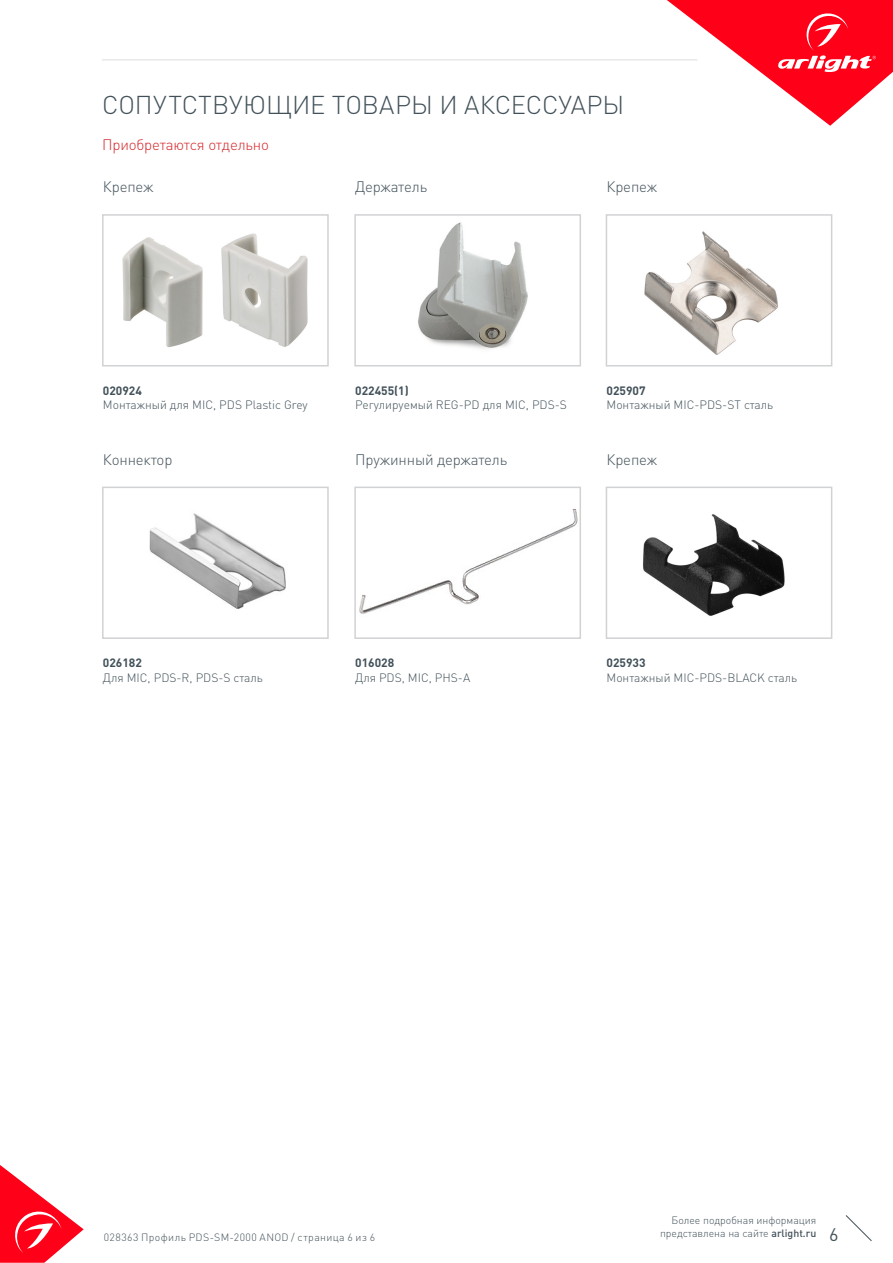
<style>
.page{position:relative;width:893px;height:1263px;background:#fff}
.page>*{position:absolute;margin:0;border:0;box-sizing:border-box;transform-origin:0 0}
.t1{font:300 25.5px "DIN Pro";color:#425159}
.t2{font:18px "DIN Pro";color:#425159}
.t3{font:300 15px "DIN Pro";letter-spacing:-.01em;color:#425159}
.t4{font:300 15px "DIN Pro";letter-spacing:-.01em;color:#d5262a}
.t5{font:300 12px "DIN Pro";color:#425159}
.t6{font:700 12px "DIN Pro";color:#425159}
.t7{font:300 10.5px "DIN Pro";color:#425159}
.t8{font:300 10.5px "DIN Pro";letter-spacing:.04em;color:#425159}
.s1{font-weight:500}
</style>
<div class="page">
<svg style="left:0;top:1165px;width:84px;height:98px"></svg>
<svg style="left:845px;top:1215px;width:27px;height:26px"></svg>
<svg style="left:667px;top:0;width:226px;height:126px"></svg>
<hr style="left:102px;top:60px;width:595px;height:1px;background:#dcdddf">
<img style="left:359px;top:509px;width:219px;height:105px">
<div style="left:354px;top:487px;width:227px;height:152px;border:2px solid #d1d2d4"></div>
<img style="left:122px;top:233px;width:186px;height:114px">
<div style="left:102px;top:214px;width:227px;height:152px;border:2px solid #d1d2d4"></div>
<img style="left:644px;top:231px;width:134px;height:124px">
<div style="left:606px;top:214px;width:226px;height:152px;border:2px solid #d1d2d4"></div>
<img style="left:643px;top:514px;width:142px;height:102px">
<div style="left:606px;top:487px;width:226px;height:152px;border:2px solid #d1d2d4"></div>
<img style="left:418px;top:222px;width:110px;height:128px">
<div style="left:354px;top:214px;width:227px;height:152px;border:2px solid #d1d2d4"></div>
<img style="left:149px;top:513px;width:137px;height:96px">
<div style="left:102px;top:487px;width:227px;height:152px;border:2px solid #d1d2d4"></div>
<p class="t1" style="left:102px;top:87px;width:524px">СОПУТСТВУЮЩИЕ ТОВАРЫ И АКСЕССУАРЫ</p>
<p class="t4" style="left:102px;top:134px;width:168px">Приобретаются отдельно</p>
<p class="t3" style="left:103px;top:177px;width:52px">Крепеж</p>
<p class="t3" style="left:355px;top:177px;width:73px">Держатель</p>
<p class="t3" style="left:606px;top:177px;width:52px">Крепеж</p>
<p class="t6" style="left:103px;top:382px;width:41px">020924</p>
<p class="t5" style="left:103px;top:397px;width:206px">Монтажный для MIC, PDS Plastic Grey</p>
<p class="t3" style="left:103px;top:449px;width:71px">Коннектор</p>
<p class="t6" style="left:355px;top:382px;width:55px">022455(1)</p>
<p class="t5" style="left:355px;top:397px;width:213px">Регулируемый REG-PD для MIC, PDS-S</p>
<p class="t3" style="left:355px;top:449px;width:154px">Пружинный держатель</p>
<p class="t6" style="left:606px;top:382px;width:41px">025907</p>
<p class="t5" style="left:606px;top:397px;width:168px">Монтажный MIC-PDS-ST сталь</p>
<p class="t3" style="left:606px;top:449px;width:52px">Крепеж</p>
<p class="t6" style="left:103px;top:655px;width:41px">026182</p>
<p class="t5" style="left:103px;top:669px;width:162px">Для MIC, PDS-R, PDS-S сталь</p>
<p class="t6" style="left:355px;top:655px;width:41px">016028</p>
<p class="t5" style="left:355px;top:669px;width:117px">Для PDS, MIC, PHS-A</p>
<p class="t6" style="left:606px;top:655px;width:41px">025933</p>
<p class="t5" style="left:606px;top:669px;width:192px">Монтажный MIC-PDS-BLACK сталь</p>
<p class="t7" style="left:672px;top:1213px;width:146px">Более подробная информация</p>
<p class="t7" style="left:660px;top:1226px;width:158px">представлена на сайте <span class="s1">arlight.ru</span></p>
<p class="t8" style="left:104px;top:1230px;width:273px">028363 Профиль PDS-SM-2000 ANOD / страница 6 из 6</p>
<h2 class="t2" style="left:829px;top:1222px;width:11px">6</h2>
</div>
